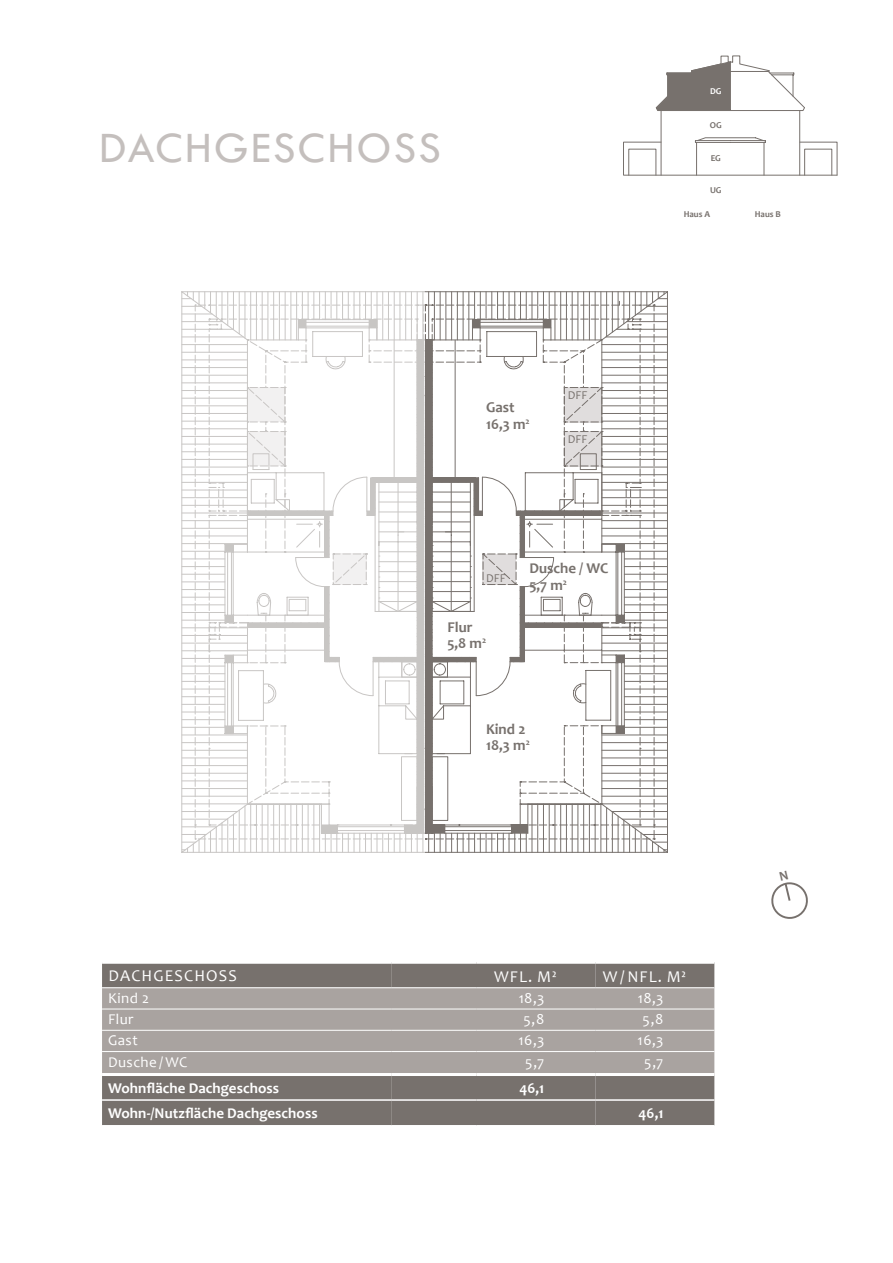
<style>
.page{position:relative;width:893px;height:1263px;background:#fff}
.page>*{position:absolute;margin:0;border:0;box-sizing:border-box;transform-origin:0 0}
.t1{font:45px "Tw Cen";letter-spacing:.05em;color:#c4bfbd}
.Header-Rechts{font:16.5px "Candara";letter-spacing:.07em;color:#fff}
.Header-Links{font:16.5px "Candara";letter-spacing:.07em;color:#fff}
.Footer-Zahlen{font:700 15px "Candara";letter-spacing:.005em;color:#fff}
.Zahlen{font:15px "Candara";letter-spacing:.03em;color:#fff}
.t2{font:700 15px/16.5px "Candara";color:#77716d}
.kleiner{font:12px "Candara";color:#77716d}
.t3{font:700 9px "Candara";letter-spacing:-.005em;color:#77716d}
.t4{font:700 9px "Candara";color:#fff}
</style>
<div class="page">
<hr style="left:799px;top:111px;width:1px;height:64px;background:#77716d">
<hr style="left:661px;top:111px;width:1px;height:64px;background:#77716d">
<svg style="left:623px;top:137px;width:215px;height:39px"></svg>
<div style="left:804px;top:149px;width:28px;height:26px;border:1px solid #77716d"></div>
<svg style="left:655px;top:55px;width:150px;height:56px"></svg>
<hr style="left:425px;top:291px;width:126px;height:1px;background:#77716d">
<svg style="left:425px;top:292px;width:242px;height:561px"></svg>
<div style="left:474px;top:478px;width:5px;height:37px;background:#77716d"></div>
<hr style="left:432px;top:478px;width:44px;height:4px;background:#77716d">
<div style="left:616px;top:544px;width:8px;height:8px;background:#77716d"></div>
<hr style="left:429px;top:657px;width:47px;height:4px;background:#77716d">
<svg style="left:181px;top:291px;width:244px;height:562px"></svg>
<div style="left:102px;top:964px;width:612px;height:161px;background:#77716d"></div>
<div style="left:391px;top:964px;width:204px;height:161px;background:#77716d"></div>
<div style="left:102px;top:988px;width:612px;height:85px;background:#a9a3a0"></div>
<hr style="left:595px;top:987px;width:119px;height:1px;background:#fff">
<hr style="left:476px;top:987px;width:119px;height:1px;background:#fff">
<hr style="left:391px;top:1073px;width:85px;height:3px;background:#fff">
<hr style="left:476px;top:1073px;width:119px;height:3px;background:#fff">
<hr style="left:595px;top:1073px;width:119px;height:3px;background:#fff">
<hr style="left:102px;top:1099px;width:289px;height:2px;background:#fff">
<hr style="left:391px;top:1099px;width:85px;height:2px;background:#fff">
<hr style="left:476px;top:1099px;width:119px;height:2px;background:#fff">
<hr style="left:595px;top:1099px;width:119px;height:2px;background:#fff">
<hr style="left:102px;top:1073px;width:289px;height:3px;background:#fff">
<hr style="left:102px;top:987px;width:289px;height:1px;background:#fff">
<hr style="left:391px;top:987px;width:85px;height:1px;background:#fff">
<hr style="left:102px;top:1009px;width:289px;height:1px;background:#fff">
<hr style="left:391px;top:1009px;width:85px;height:1px;background:#fff">
<hr style="left:476px;top:1009px;width:119px;height:1px;background:#fff">
<hr style="left:595px;top:1009px;width:119px;height:1px;background:#fff">
<hr style="left:102px;top:1030px;width:289px;height:1px;background:#fff">
<hr style="left:391px;top:1030px;width:85px;height:1px;background:#fff">
<hr style="left:476px;top:1030px;width:119px;height:1px;background:#fff">
<hr style="left:595px;top:1030px;width:119px;height:1px;background:#fff">
<hr style="left:102px;top:1051px;width:289px;height:1px;background:#fff">
<hr style="left:391px;top:1051px;width:85px;height:1px;background:#fff">
<hr style="left:476px;top:1051px;width:119px;height:1px;background:#fff">
<hr style="left:595px;top:1051px;width:119px;height:1px;background:#fff">
<svg style="left:771px;top:882px;width:37px;height:37px"></svg>
<p class="t4" style="left:710px;top:86px;width:13px">DG</p>
<h1 class="t1" style="left:99px;top:121px;width:343px">DACHGESCHOSS</h1>
<p class="t2" style="left:486px;top:399px;width:30px">Gast</p>
<p class="t2" style="left:486px;top:415px;width:45px">16,3 m<sup>2</sup></p>
<p class="kleiner" style="left:568px;top:387px;width:21px">DFF</p>
<p class="kleiner" style="left:568px;top:431px;width:21px">DFF</p>
<p class="kleiner" style="left:486px;top:571px;width:21px">DFF</p>
<p class="t2" style="left:447px;top:619px;width:40px">Flur<br>5,8 m<sup>2</sup></p>
<p class="t2" style="left:529px;top:560px;width:81px">Dusche / WC<br>5,7 m<sup>2</sup></p>
<p class="t2" style="left:486px;top:720px;width:45px">Kind 2<br>18,3 m<sup>2</sup></p>
<p class="t3" style="left:710px;top:119px;width:13px">OG</p>
<p class="t3" style="left:711px;top:152px;width:12px">EG</p>
<p class="t3" style="left:710px;top:184px;width:13px">UG</p>
<p class="t3" style="left:684px;top:208px;width:28px">Haus A</p>
<p class="t3" style="left:755px;top:208px;width:28px">Haus B</p>
<p class="Header-Links" style="left:108px;top:965px;width:130px">DACHGESCHOSS</p>
<p class="Header-Rechts" style="left:494px;top:966px;width:64px">WFL. M²</p>
<p class="Header-Rechts" style="left:603px;top:966px;width:85px">W/NFL. M²</p>
<p class="Zahlen" style="left:108px;top:988px;width:42px">Kind 2</p>
<p class="Zahlen" style="left:519px;top:988px;width:27px">18,3</p>
<p class="Zahlen" style="left:638px;top:988px;width:27px">18,3</p>
<p class="Zahlen" style="left:108px;top:1010px;width:27px">Flur</p>
<p class="Zahlen" style="left:523px;top:1010px;width:22px">5,8</p>
<p class="Zahlen" style="left:642px;top:1010px;width:22px">5,8</p>
<p class="Zahlen" style="left:108px;top:1031px;width:31px">Gast</p>
<p class="Zahlen" style="left:519px;top:1031px;width:27px">16,3</p>
<p class="Zahlen" style="left:638px;top:1031px;width:27px">16,3</p>
<p class="Zahlen" style="left:108px;top:1052px;width:81px">Dusche / WC</p>
<p class="Zahlen" style="left:525px;top:1052px;width:21px">5,7</p>
<p class="Zahlen" style="left:644px;top:1052px;width:21px">5,7</p>
<p class="Footer-Zahlen" style="left:108px;top:1079px;width:173px">Wohnfläche Dachgeschoss</p>
<p class="Footer-Zahlen" style="left:519px;top:1079px;width:26px">46,1</p>
<p class="Footer-Zahlen" style="left:108px;top:1104px;width:211px">Wohn-/Nutzfläche Dachgeschoss</p>
<p class="Footer-Zahlen" style="left:638px;top:1104px;width:26px">46,1</p>
</div>
